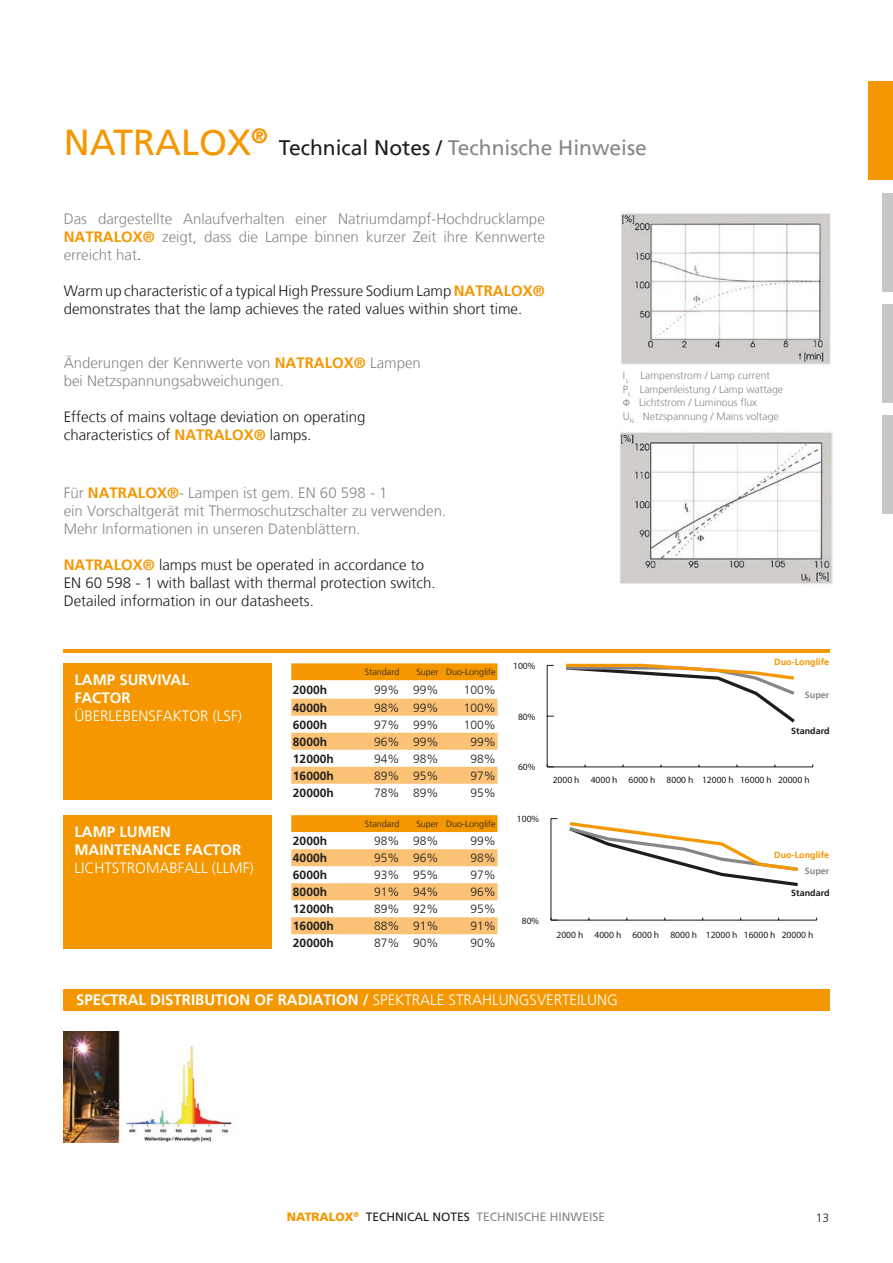
<style>
.page{position:relative;width:893px;height:1263px;background:#fff}
.page>*{position:absolute;margin:0;border:0;box-sizing:border-box;transform-origin:0 0}
.t1{font:36px "Frutiger LT";color:#f49700}
.t2{font:21px "Frutiger LT";color:#878787}
.t3{font:300 15px/18px "Frutiger LT";color:#878787}
.t4{font:300 15px/18px "Frutiger LT";color:#1d1d1b}
.t5{font:700 15px/18px "Frutiger LT";color:#fff}
.t6{font:300 15px "Frutiger LT";color:#fff}
.t7{font:300 12px "Frutiger LT";color:#1d1d1b}
.t8{font:700 12px "Frutiger LT";color:#1d1d1b}
.t9{font:12px "Frutiger 55 Roman";color:#878787}
.t10{font:300 10.5px/13.5px "Frutiger LT";color:#878787}
.t11{font:9.45px "Myriad Pro";color:#1d1d1b}
.t12{font:300 9px "Frutiger LT";color:#1d1d1b}
.t13{font:700 9px "Frutiger LT";color:#f49700}
.t14{font:700 9px "Frutiger LT";color:#1d1d1b}
.t15{font:700 9px "Frutiger LT";color:#878787}
.s1{color:#1d1d1b}
.s2{font-weight:700;color:#f49700}
.s3{font-family:"Calibri";font-weight:400}
.s4{font-weight:300}
.s5{font-family:"Frutiger LT";font-weight:900;color:#f49700}
.s6{font-family:"Frutiger LT";color:#1d1d1b}
</style>
<div class="page">
<img style="left:64px;top:1032px;width:170px;height:110px">
<div style="left:869px;top:82px;width:24px;height:98px;background:#f49700"></div>
<div style="left:883px;top:193px;width:10px;height:98px;background:#c7c7c6"></div>
<div style="left:883px;top:304px;width:10px;height:98px;background:#c7c7c6"></div>
<div style="left:883px;top:415px;width:10px;height:99px;background:#c7c7c6"></div>
<svg style="left:291px;top:663px;width:206px;height:121px"></svg>
<svg style="left:291px;top:815px;width:206px;height:120px"></svg>
<img style="left:620px;top:212px;width:211px;height:153px">
<img style="left:620px;top:432px;width:212px;height:152px">
<div style="left:64px;top:663px;width:208px;height:137px;background:#f49700"></div>
<div style="left:64px;top:815px;width:208px;height:134px;background:#f49700"></div>
<div style="left:64px;top:989px;width:766px;height:21px;background:#f49700"></div>
<hr style="left:64px;top:649px;width:766px;height:3px;background:#f49700">
<hr style="left:547px;top:767px;width:266px;height:1px;background:#1d1d1b">
<hr style="left:547px;top:665px;width:1px;height:102px;background:#1d1d1b">
<svg style="left:547px;top:764px;width:7px;height:4px"></svg>
<svg style="left:566px;top:664px;width:229px;height:58px"></svg>
<hr style="left:551px;top:920px;width:266px;height:1px;background:#1d1d1b">
<hr style="left:551px;top:819px;width:1px;height:101px;background:#1d1d1b">
<svg style="left:551px;top:917px;width:7px;height:4px"></svg>
<svg style="left:569px;top:822px;width:229px;height:64px"></svg>
<h1 class="t1" style="left:64px;top:121px;width:206px">NATRALOX<sup>®</sup></h1>
<h2 class="t2" style="left:279px;top:135px;width:369px"><span class="s1">Technical Notes /</span> Technische Hinweise</h2>
<p class="t3" style="left:64px;top:210px;width:483px;text-align:justify">Das dargestellte Anlaufverhalten einer Natriumdampf-Hochdrucklampe <span class="s2">NATRALOX®</span> zeigt, dass die Lampe binnen kurzer Zeit ihre Kennwerte erreicht hat<span class="s1">.</span></p>
<p class="t4" style="left:64px;top:282px;width:483px">Warm up characteristic of a typical High Pressure Sodium Lamp <span class="s2">NATRALOX® </span>demonstrates that the lamp achieves the rated values within short time.</p>
<p class="t3" style="left:64px;top:354px;width:359px">Änderungen der Kennwerte von <span class="s2">NATRALOX®</span> Lampen bei Netzspannungsabweichungen.</p>
<p class="t4" style="left:64px;top:408px;width:303px">Effects of mains voltage deviation on operating characteristics of <span class="s2">NATRALOX®</span> lamps.</p>
<p class="t3" style="left:64px;top:484px;width:384px">Für <span class="s2">NATRALOX®</span>- Lampen ist gem. EN 60 598 - 1<br>ein Vorschaltgerät mit Thermoschutzschalter zu verwenden.<br>Mehr Informationen in unseren Datenblättern.</p>
<p class="t4" style="left:64px;top:556px;width:373px"><span class="s2">NATRALOX®</span> lamps must be operated in accordance to<br>EN 60 598 - 1 with ballast with thermal protection switch.<br>Detailed information in our datasheets.</p>
<p class="t10" style="left:623px;top:369px;width:162px">I<sub>L</sub> Lampenstrom / Lamp current<br>P<sub>L</sub> Lampenleistung / Lamp wattage<br><span class="s3">Ф</span> Lichtstrom / Luminous flux<br>U<sub>N</sub> Netzspannung / Mains voltage</p>
<p class="t5" style="left:74px;top:671px;width:116px">LAMP SURVIVAL<br>FACTOR</p>
<p class="t6" style="left:74px;top:708px;width:169px">ÜBERLEBENSFAKTOR (LSF)</p>
<p class="t5" style="left:74px;top:823px;width:169px">LAMP LUMEN<br>MAINTENANCE FACTOR</p>
<p class="t6" style="left:74px;top:859px;width:181px">LICHTSTROMABFALL (LLMF)</p>
<p class="t12" style="left:365px;top:667px;width:36px">Standard</p>
<p class="t12" style="left:416px;top:667px;width:81px">Super Duo-Longlife</p>
<p class="t8" style="left:293px;top:683px;width:36px">2000h</p>
<p class="t7" style="left:374px;top:683px;width:66px">99% 99%</p>
<p class="t7" style="left:464px;top:683px;width:34px">100%</p>
<p class="t8" style="left:293px;top:700px;width:36px">4000h</p>
<p class="t7" style="left:374px;top:701px;width:66px">98% 99%</p>
<p class="t7" style="left:464px;top:701px;width:34px">100%</p>
<p class="t8" style="left:293px;top:717px;width:36px">6000h</p>
<p class="t7" style="left:374px;top:718px;width:66px">97% 99%</p>
<p class="t7" style="left:464px;top:718px;width:34px">100%</p>
<p class="t8" style="left:293px;top:734px;width:36px">8000h</p>
<p class="t7" style="left:374px;top:735px;width:66px">96% 99%</p>
<p class="t7" style="left:470px;top:735px;width:27px">99%</p>
<p class="t8" style="left:293px;top:751px;width:42px">12000h</p>
<p class="t7" style="left:374px;top:752px;width:66px">94% 98%</p>
<p class="t7" style="left:470px;top:752px;width:27px">98%</p>
<p class="t8" style="left:293px;top:768px;width:42px">16000h</p>
<p class="t7" style="left:374px;top:769px;width:66px">89% 95%</p>
<p class="t7" style="left:470px;top:769px;width:27px">97%</p>
<p class="t8" style="left:293px;top:785px;width:42px">20000h</p>
<p class="t7" style="left:374px;top:786px;width:66px">78% 89%</p>
<p class="t7" style="left:470px;top:786px;width:27px">95%</p>
<p class="t12" style="left:365px;top:819px;width:36px">Standard</p>
<p class="t12" style="left:416px;top:819px;width:81px">Super Duo-Longlife</p>
<p class="t8" style="left:293px;top:834px;width:36px">2000h</p>
<p class="t7" style="left:374px;top:834px;width:66px">98% 98%</p>
<p class="t7" style="left:470px;top:834px;width:27px">99%</p>
<p class="t8" style="left:293px;top:851px;width:36px">4000h</p>
<p class="t7" style="left:374px;top:851px;width:66px">95% 96%</p>
<p class="t7" style="left:470px;top:851px;width:27px">98%</p>
<p class="t8" style="left:293px;top:868px;width:36px">6000h</p>
<p class="t7" style="left:374px;top:868px;width:66px">93% 95%</p>
<p class="t7" style="left:470px;top:868px;width:27px">97%</p>
<p class="t8" style="left:293px;top:885px;width:36px">8000h</p>
<p class="t7" style="left:374px;top:885px;width:66px">91% 94%</p>
<p class="t7" style="left:470px;top:885px;width:27px">96%</p>
<p class="t8" style="left:293px;top:902px;width:42px">12000h</p>
<p class="t7" style="left:374px;top:902px;width:66px">89% 92%</p>
<p class="t7" style="left:470px;top:902px;width:27px">95%</p>
<p class="t8" style="left:293px;top:919px;width:42px">16000h</p>
<p class="t7" style="left:374px;top:919px;width:66px">88% 91%</p>
<p class="t7" style="left:470px;top:919px;width:27px">91%</p>
<p class="t8" style="left:293px;top:936px;width:42px">20000h</p>
<p class="t7" style="left:374px;top:936px;width:66px">87% 90%</p>
<p class="t7" style="left:470px;top:936px;width:27px">90%</p>
<p class="t11" style="left:513px;top:660px;width:24px">100%</p>
<p class="t11" style="left:518px;top:711px;width:19px">80%</p>
<p class="t11" style="left:518px;top:761px;width:19px">60%</p>
<p class="t11" style="left:517px;top:813px;width:24px">100%</p>
<p class="t11" style="left:522px;top:915px;width:19px">80%</p>
<p class="t13" style="left:774px;top:657px;width:56px">Duo-Longlife</p>
<p class="t15" style="left:805px;top:690px;width:26px">Super</p>
<p class="t14" style="left:791px;top:725px;width:40px">Standard</p>
<p class="t11" style="left:553px;top:774px;width:258px">2000 h 4000 h 6000 h 8000 h 12000 h 16000 h 20000 h</p>
<p class="t13" style="left:774px;top:850px;width:56px">Duo-Longlife</p>
<p class="t15" style="left:805px;top:866px;width:26px">Super</p>
<p class="t14" style="left:791px;top:887px;width:40px">Standard</p>
<p class="t11" style="left:556px;top:929px;width:258px">2000 h 4000 h 6000 h 8000 h 12000 h 16000 h 20000 h</p>
<p class="t5" style="left:76px;top:990px;width:543px">SPECTRAL DISTRIBUTION OF RADIATION / <span class="s4">SPEKTRALE STRAHLUNGSVERTEILUNG</span></p>
<p class="t9" style="left:287px;top:1210px;width:320px"><span class="s5">NATRALOX</span><sup>®</sup> <span class="s6">TECHNICAL NOTES</span> TECHNISCHE HINWEISE</p>
<p class="t7" style="left:816px;top:1211px;width:15px">13</p>
</div>
